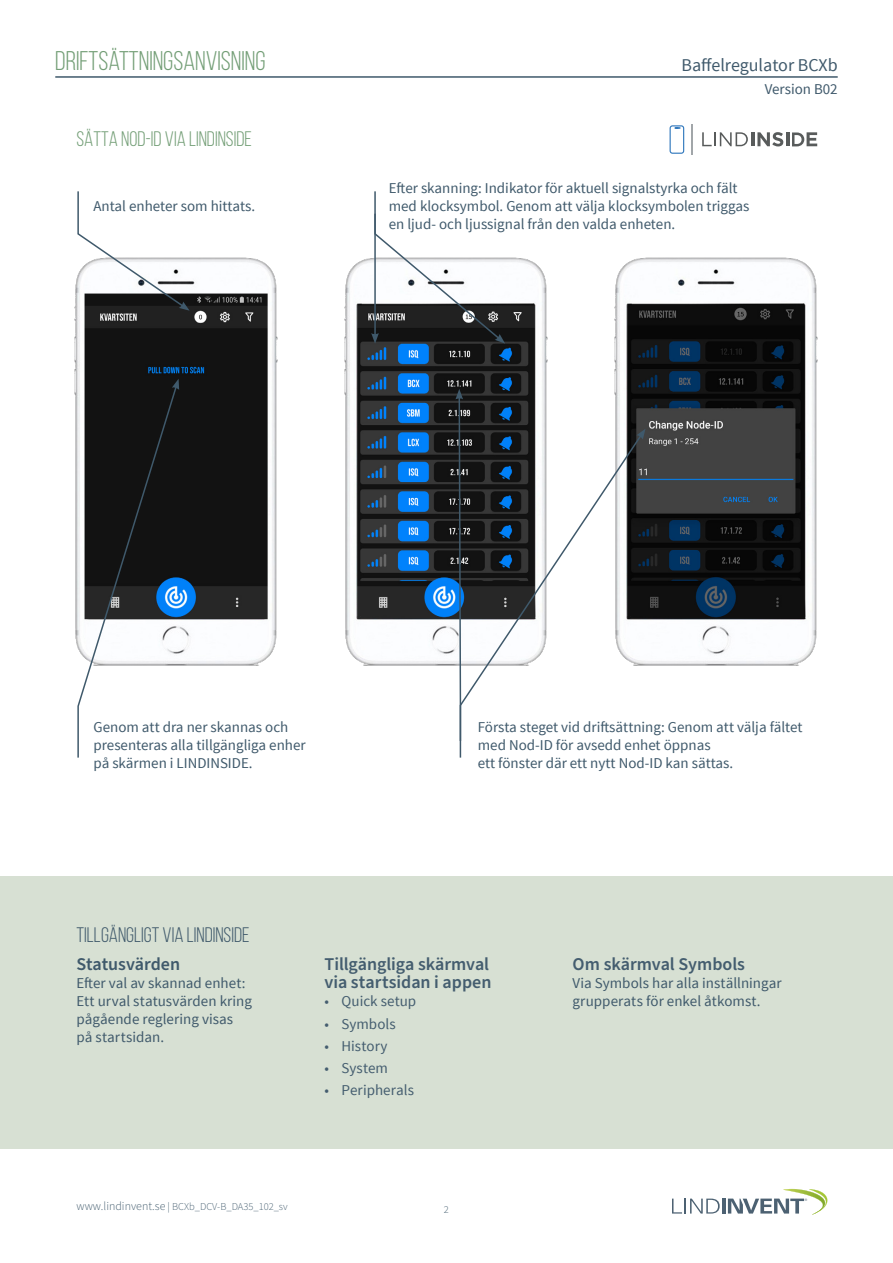
<style>
.page{position:relative;width:893px;height:1263px;background:#fff}
.page>*{position:absolute;margin:0;border:0;box-sizing:border-box;transform-origin:0 0}
.t1{font:27px "Bebas Neue";color:#739e76}
.Rubrik_1{font:21px "Bebas Neue";color:#3f596b}
.Rubrik_1-2{font:21px "Bebas Neue";color:#739e76}
.Rubrik_2{font:600 18px/18px "Source Sans Pro";letter-spacing:-.005em;color:#445d6f}
.t2{font:18px "Source Sans Pro";color:#3f596b}
.Rubrik_2-2{font:600 18px "Source Sans Pro";letter-spacing:-.005em;color:#3f596b}
.Brödtext{font:15px/18px "Source Sans Pro";color:#3f596b}
.t3{font:15px "Source Sans Pro";letter-spacing:.005em;color:#445d6f}
.t4{font:300 10.5px "Source Sans Pro";color:#445d6f}
.t5{font:300 10.5px "Source Sans Pro";color:#3f596b}
.t6{font:300 6.15px "Source Sans Pro";color:#4d6172}
.s1{font-size:12px;color:#3f596b}
.s2{color:#3f596b}
</style>
<div class="page">
<svg style="left:672px;top:1198px;width:48px;height:15px"></svg>
<hr style="left:722px;top:1198px;width:3px;height:15px;background:#4c6172">
<svg style="left:728px;top:1189px;width:100px;height:26px"></svg>
<hr style="left:55px;top:76px;width:783px;height:2px;background:#3f596b">
<hr style="left:691px;top:124px;width:1px;height:31px;background:#a1a6a9">
<svg style="left:702px;top:132px;width:46px;height:14px"></svg>
<hr style="left:751px;top:132px;width:3px;height:14px;background:#585b5b">
<svg style="left:757px;top:132px;width:26px;height:14px"></svg>
<hr style="left:786px;top:132px;width:3px;height:14px;background:#585b5b">
<svg style="left:792px;top:132px;width:25px;height:14px"></svg>
<svg style="left:670px;top:125px;width:14px;height:29px"></svg>
<img style="left:74px;top:257px;width:744px;height:409px">
<svg style="left:77px;top:379px;width:102px;height:379px"></svg>
<svg style="left:455px;top:389px;width:8px;height:277px"></svg>
<svg style="left:77px;top:191px;width:113px;height:120px"></svg>
<svg style="left:459px;top:433px;width:184px;height:325px"></svg>
<svg style="left:636px;top:429px;width:9px;height:10px"></svg>
<svg style="left:371px;top:191px;width:134px;height:153px"></svg>
<div style="left:0;top:876px;width:893px;height:272px;background:#d7e0d3"></div>
<h1 class="t1" style="left:55px;top:46px;width:212px">DRIFTSÄTTNINGSANVISNING</h1>
<p class="t2" style="left:681px;top:54px;width:158px">Baffelregulator BCXb</p>
<p class="Brödtext" style="left:765px;top:80px;width:74px">Version B02</p>
<p class="Rubrik_1-2" style="left:77px;top:128px;width:177px">SÄTTA NOD-ID VIA LINDINSIDE</p>
<p class="Brödtext" style="left:94px;top:198px;width:163px">Antal enheter som hittats.</p>
<p class="Brödtext" style="left:389px;top:180px;width:362px">Efter skanning: Indikator för aktuell signalstyrka och fält med klocksymbol. Genom att välja klocksymbolen triggas en ljud- och ljussignal från den valda enheten.</p>
<p class="Brödtext" style="left:94px;top:718px;width:214px">Genom att dra ner skannas och presenteras alla tillgängliga enher på skärmen i LINDINSIDE.</p>
<p class="Brödtext" style="left:478px;top:718px;width:326px">Första steget vid driftsättning: Genom att välja fältet med Nod-ID för avsedd enhet öppnas<br>ett fönster där ett nytt Nod-ID kan sättas.</p>
<p class="Rubrik_1" style="left:77px;top:923px;width:174px">TILLGÄNGLIGT VIA LINDINSIDE</p>
<p class="Rubrik_2-2" style="left:77px;top:952px;width:105px">Statusvärden</p>
<p class="Brödtext" style="left:77px;top:975px;width:177px">Efter val av skannad enhet:<br>Ett urval statusvärden kring pågående reglering visas på startsidan.</p>
<p class="Rubrik_2" style="left:325px;top:956px;width:168px">Tillgängliga skärmval via startsidan i appen</p>
<p class="t3" style="left:325px;top:992px;width:93px">• Quick setup</p>
<p class="t3" style="left:325px;top:1014px;width:73px">• Symbols</p>
<p class="t3" style="left:325px;top:1037px;width:65px">• History</p>
<p class="t3" style="left:325px;top:1059px;width:65px">• System</p>
<p class="t3" style="left:325px;top:1081px;width:91px">• Peripherals</p>
<p class="t4" style="left:77px;top:1199px;width:213px"><span class="s1">www.lindinvent.se</span> <span class="s2">|</span> BCXb_DCV-B_DA35_102_sv</p>
<p class="t5" style="left:444px;top:1202px;width:7px">2</p>
<p class="Rubrik_2" style="left:573px;top:956px;width:174px">Om skärmval Symbols</p>
<p class="Brödtext" style="left:573px;top:975px;width:210px">Via Symbols har alla inställningar grupperats för enkel åtkomst.</p>
<p class="t6" style="left:805px;top:1197px;width:4px">®</p>
</div>
